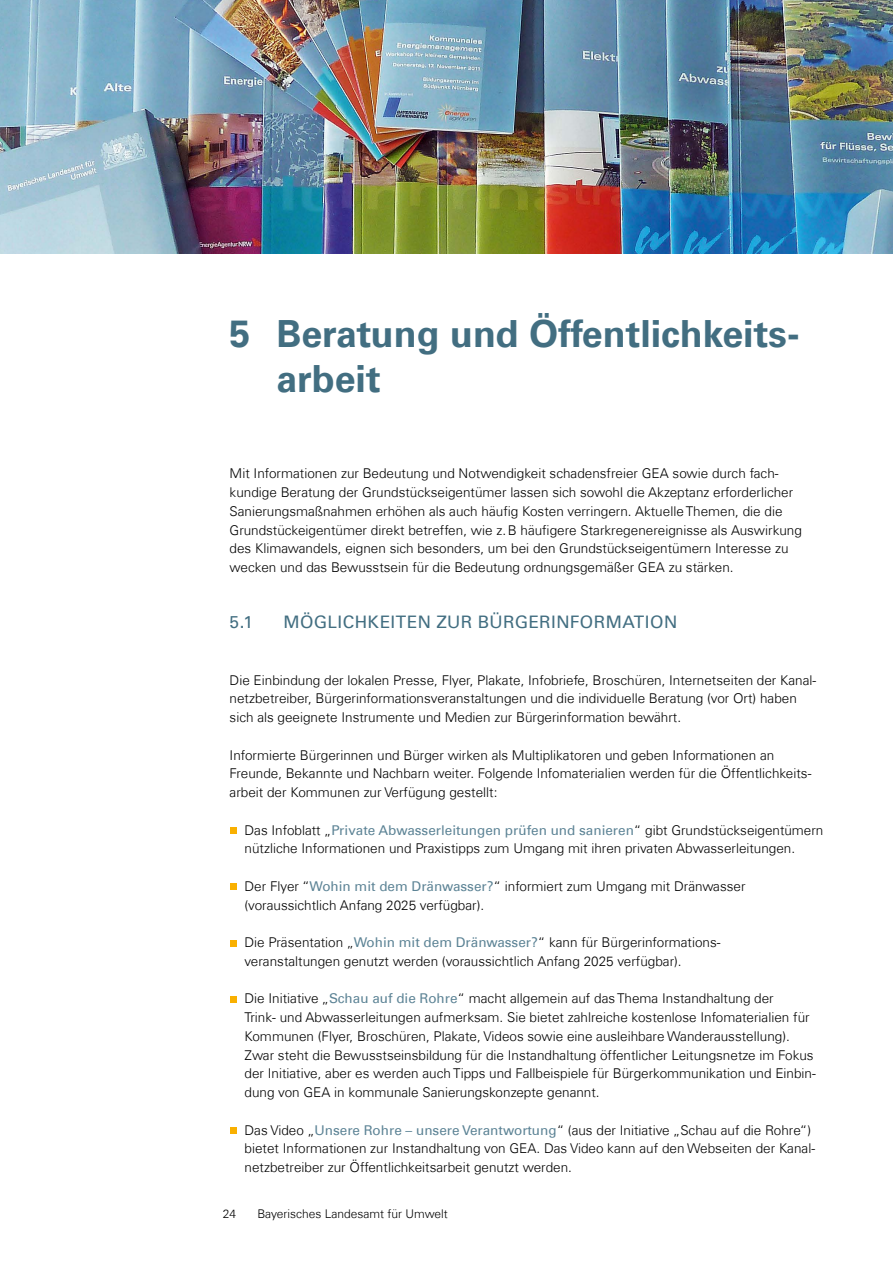
<style>
.page{position:relative;width:893px;height:1263px;background:#fff}
.page>*{position:absolute;margin:0;border:0;box-sizing:border-box;transform-origin:0 0}
.Kapitel_Head_1_Thema_mit_Nummer{font:700 37.5px/45px "Univers Com 65";color:#426e81}
.Head_2_Thema{font:17.25px "Univers Com 55 Roman";letter-spacing:.025em;color:#426e81}
.Fließ_Thema{font:300 13.5px/18.8px "Univers Com 45";color:#000}
.Fließ_Thema_Abstand{font:300 13.5px/18.8px "Univers Com 45";color:#000}
.t1{font:300 12px "Univers Com 45";color:#000}
.s1{font-family:"Univers Com 55 Roman";font-weight:400;color:#5c8395}
</style>
<div class="page">
<div style="left:231px;top:827px;width:6px;height:7px;background:#f9b000"></div>
<div style="left:231px;top:883px;width:6px;height:7px;background:#f9b000"></div>
<svg style="left:231px;top:940px;width:6px;height:6px"></svg>
<svg style="left:231px;top:996px;width:6px;height:6px"></svg>
<div style="left:231px;top:1127px;width:6px;height:7px;background:#f9b000"></div>
<img style="left:0;top:0;width:893px;height:253px">
<h1 class="Kapitel_Head_1_Thema_mit_Nummer" style="left:276px;top:311px;width:525px;text-indent:-47px">5 Beratung und Öffentlichkeits&shy;arbeit</h1>
<p class="Fließ_Thema" style="left:230px;top:464px;width:574px">Mit Informationen zur Bedeutung und Notwendigkeit schadensfreier GEA sowie durch fach&shy;kundige Beratung der Grundstückseigentümer lassen sich sowohl die Akzeptanz erforderlicher Sanierungsmaßnahmen erhöhen als auch häufig Kosten verringern. Aktuelle Themen, die die Grundstückeigentümer direkt betreffen, wie z.B häufigere Starkregenereignisse als Auswirkung des Klimawandels, eignen sich besonders, um bei den Grundstückseigentümern Interesse zu wecken und das Bewusstsein für die Bedeutung ordnungsgemäßer GEA zu stärken.</p>
<h2 class="Head_2_Thema" style="left:230px;top:612px;width:25px">5.1</h2>
<h2 class="Head_2_Thema" style="left:284px;top:612px;width:395px">MÖGLICHKEITEN ZUR BÜRGERINFORMATION</h2>
<p class="Fließ_Thema" style="left:230px;top:670px;width:588px">Die Einbindung der lokalen Presse, Flyer, Plakate, Infobriefe, Broschüren, Internetseiten der Kanal&shy;netzbetreiber, Bürgerinformationsveranstaltungen und die individuelle Beratung (vor Ort) haben sich als geeignete Instrumente und Medien zur Bürgerinformation bewährt.</p>
<p class="Fließ_Thema_Abstand" style="left:230px;top:745px;width:583px">Informierte Bürgerinnen und Bürger wirken als Multiplikatoren und geben Informationen an<br>Freunde, Bekannte und Nachbarn weiter. Folgende Infomaterialien werden für die Öffentlichkeits&shy;arbeit der Kommunen zur Verfügung gestellt:</p>
<p class="Fließ_Thema" style="left:244px;top:820px;width:580px">Das Infoblatt „<span class="s1">Private Abwasserleitungen prüfen und sanieren</span>“ gibt Grundstückseigentümern nützliche Informationen und Praxistipps zum Umgang mit ihren privaten Abwasserleitungen.</p>
<p class="Fließ_Thema" style="left:244px;top:877px;width:503px">Der Flyer “<span class="s1">Wohin mit dem Dränwasser?</span>“ informiert zum Umgang mit Dränwasser (voraussichtlich Anfang 2025 verfügbar).</p>
<p class="Fließ_Thema" style="left:244px;top:933px;width:478px">Die Präsentation „<span class="s1">Wohin mit dem Dränwasser?</span>“ kann für Bürgerinformations&shy;veranstaltungen genutzt werden (voraussichtlich Anfang 2025 verfügbar).</p>
<p class="Fließ_Thema" style="left:244px;top:989px;width:573px">Die Initiative „<span class="s1">Schau auf die Rohre</span>“ macht allgemein auf das Thema Instandhaltung der<br>Trink- und Abwasserleitungen aufmerksam. Sie bietet zahlreiche kostenlose Infomaterialien für Kommunen (Flyer, Broschüren, Plakate, Videos sowie eine ausleihbare Wanderausstellung).<br>Zwar steht die Bewusstseinsbildung für die Instandhaltung öffentlicher Leitungsnetze im Fokus der Initiative, aber es werden auch Tipps und Fallbeispiele für Bürgerkommunikation und Einbin&shy;dung von GEA in kommunale Sanierungskonzepte genannt.</p>
<p class="Fließ_Thema" style="left:244px;top:1120px;width:572px">Das Video „<span class="s1">Unsere Rohre – unsere Verantwortung</span>“ (aus der Initiative „Schau auf die Rohre“) bietet Informationen zur Instandhaltung von GEA. Das Video kann auf den Webseiten der Kanal&shy;netzbetreiber zur Öffentlichkeitsarbeit genutzt werden.</p>
<p class="t1" style="left:223px;top:1207px;width:15px">24</p>
<p class="t1" style="left:257px;top:1207px;width:192px">Bayerisches Landesamt für Umwelt</p>
</div>
